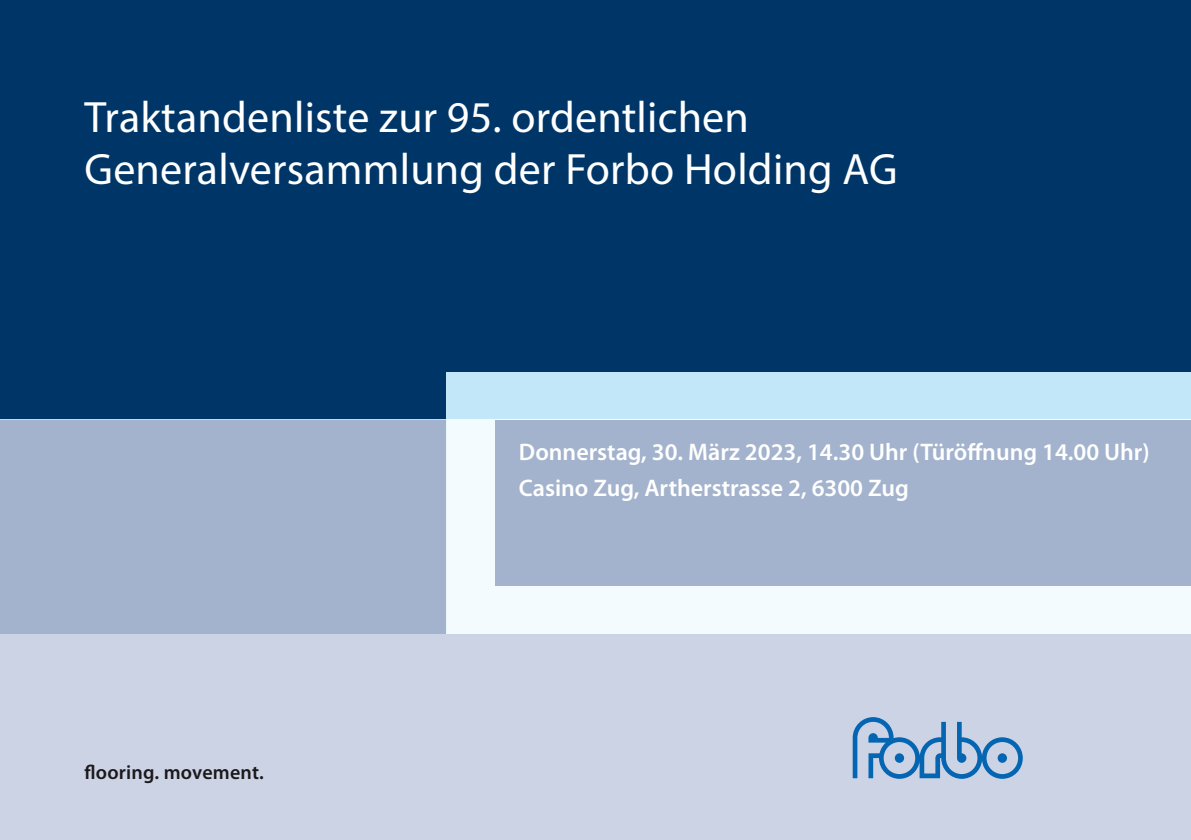
<style>
.page{position:relative;width:1191px;height:840px;background:#fff}
.page>*{position:absolute;margin:0;border:0;box-sizing:border-box;transform-origin:0 0}
.t1{font:44px/52px "Myriad Pro";letter-spacing:.005em;color:#fff}
.t2{font:600 24px/36px "Myriad Pro";color:#fff}
.t3{font:600 20px "Myriad Pro";letter-spacing:.01em;color:#231f20}
</style>
<div class="page">
<div style="left:0;top:0;width:1191px;height:420px;background:#003667"></div>
<div style="left:0;top:420px;width:1191px;height:419px;background:#ccd3e4"></div>
<div style="left:0;top:420px;width:447px;height:213px;background:#a3b3cd"></div>
<svg style="left:852px;top:717px;width:170px;height:61px"></svg>
<svg style="left:447px;top:372px;width:744px;height:261px;background:#ddf1fb"></svg>
<div style="left:495px;top:420px;width:696px;height:165px;background:#a3b3cd"></div>
<h1 class="t1" style="left:84px;top:91px;width:814px">Traktandenliste zur 95. ordentlichen<br>Generalversammlung der Forbo Holding AG</h1>
<p class="t3" style="left:84px;top:760px;width:181px">flooring. movement.</p>
<p class="t2" style="left:519px;top:433px;width:632px">Donnerstag, 30. März 2023, 14.30 Uhr (Türöffnung 14.00 Uhr)<br>Casino Zug, Artherstrasse 2, 6300 Zug</p>
</div>
